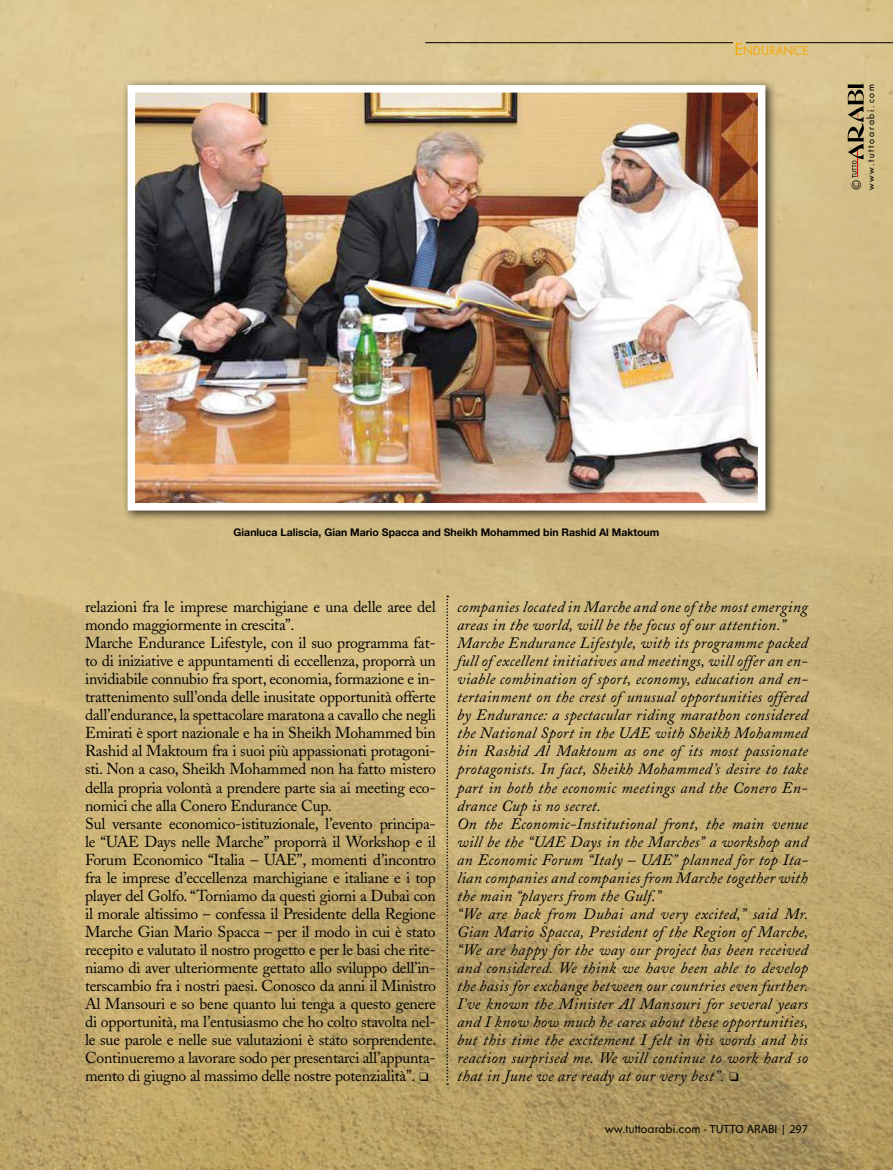
<style>
.page{position:relative;width:893px;height:1170px;background:#fff}
.page>*{position:absolute;margin:0;border:0;box-sizing:border-box;transform-origin:0 0}
.t1{font:15.75px/18px "Adobe Caslon";letter-spacing:-.015em;color:#000}
.t2{font:italic 15.75px/18px "Adobe Caslon";letter-spacing:.02em;color:#000}
.t3{font:15px "Myriad Pro";color:#000}
.t4{font:13.5px "Futura T";color:#000}
.t5{font:13.5px "Futura T";letter-spacing:-.015em;color:#f6a800}
.t6{font:700 10.5px "Helvetica Neue";color:#000}
.t7{font:9px "Futura";letter-spacing:.195em;color:#000}
.s1{font-size:18px}
.s2{font-family:"Myriad Pro";font-size:12px}
.s3{font-size:12px}
</style>
<div class="page">
<img style="left:0;top:0;width:893px;height:1169px">
<hr style="left:746px;top:42px;width:147px;height:1px;background:#000">
<hr style="left:425px;top:42px;width:308px;height:1px;background:#000">
<svg style="left:446px;top:595px;width:2px;height:489px"></svg>
<div style="left:0;top:80px;width:40px;height:308px;background:#d8c28c"></div>
<div style="left:121px;top:79px;width:663px;height:449px;background:#000;opacity:.75"></div>
<img style="left:137px;top:94px;width:619px;height:407px">
<div style="left:128px;top:85px;width:637px;height:425px;border:8px solid #fff"></div>
<svg style="left:848px;top:84px;width:16px;height:94px;background:#8f7d5a"></svg>
<p class="t5" style="left:734px;top:43px;width:75px"><span class="s1">E</span>NDURANCE</p>
<p class="t7" style="left:865px;top:190px;width:108px;rotate:-90deg">www.tuttoarabi.com</p>
<p class="t3" style="left:847px;top:190px;width:12px;rotate:-90deg">©</p>
<p class="t6" style="left:234px;top:525px;width:427px">Gianluca Laliscia, Gian Mario Spacca and Sheikh Mohammed bin Rashid Al Maktoum</p>
<p class="t1" style="left:85px;top:598px;width:353px">relazioni fra le imprese marchigiane e una delle aree del mondo maggiormente in crescita”.<br>Marche Endurance Lifestyle, con il suo programma fat&shy;to di iniziative e appuntamenti di eccellenza, proporrà un invidiabile connubio fra sport, economia, formazione e in&shy;trattenimento sull’onda delle inusitate opportunità offerte dall’endurance, la spettacolare maratona a cavallo che negli Emirati è sport nazionale e ha in Sheikh Mohammed bin Rashid al Maktoum fra i suoi più appassionati protagoni&shy;sti. Non a caso, Sheikh Mohammed non ha fatto mistero della propria volontà a prendere parte sia ai meeting eco&shy;nomici che alla Conero Endurance Cup.<br>Sul versante economico-istituzionale, l’evento principa&shy;le “UAE Days nelle Marche” proporrà il Workshop e il Forum Economico “Italia – UAE”, momenti d’incontro fra le imprese d’eccellenza marchigiane e italiane e i top player del Golfo. “Torniamo da questi giorni a Dubai con il morale altissimo – confessa il Presidente della Regione Marche Gian Mario Spacca – per il modo in cui è stato recepito e valutato il nostro progetto e per le basi che rite&shy;niamo di aver ulteriormente gettato allo sviluppo dell’in&shy;terscambio fra i nostri paesi. Conosco da anni il Ministro Al Mansouri e so bene quanto lui tenga a questo genere di opportunità, ma l’entusiasmo che ho colto stavolta nel&shy;le sue parole e nelle sue valutazioni è stato sorprendente.<br>Continueremo a lavorare sodo per presentarci all’appunta&shy;mento di giugno al massimo delle nostre potenzialità”. ❑</p>
<p class="t2" style="left:457px;top:598px;width:353px">companies located in Marche and one of the most emerging areas in the world, will be the focus of our attention.” Marche Endurance Lifestyle, with its programme packed full of excellent initiatives and meetings, will offer an en&shy;viable combination of sport, economy, education and en&shy;tertainment on the crest of unusual opportunities offered by Endurance: a spectacular riding marathon considered the National Sport in the UAE with Sheikh Mohammed bin Rashid Al Maktoum as one of its most passionate protagonists. In fact, Sheikh Mohammed’s desire to take part in both the economic meetings and the Conero En&shy;drance Cup is no secret.<br>On the Economic-Institutional front, the main venue will be the “UAE Days in the Marches” a workshop and an Economic Forum “Italy – UAE” planned for top Ita&shy;lian companies and companies from Marche together with the main “players from the Gulf.”<br>“We are back from Dubai and very excited,” said Mr.<br>Gian Mario Spacca, President of the Region of Marche, “We are happy for the way our project has been received and considered. We think we have been able to develop the basis for exchange between our countries even further.<br>I’ve known the Minister Al Mansouri for several years and I know how much he cares about these opportunities, but this time the excitement I felt in his words and his reaction surprised me. We will continue to work hard so that in June we are ready at our very best”. ❑</p>
<p class="t4" style="left:605px;top:1120px;width:205px">ww.tuttoarabi.com - <span class="s2">TUTTO ARABI</span> <span class="s3">|</span> <span class="s2">297</span></p>
</div>
